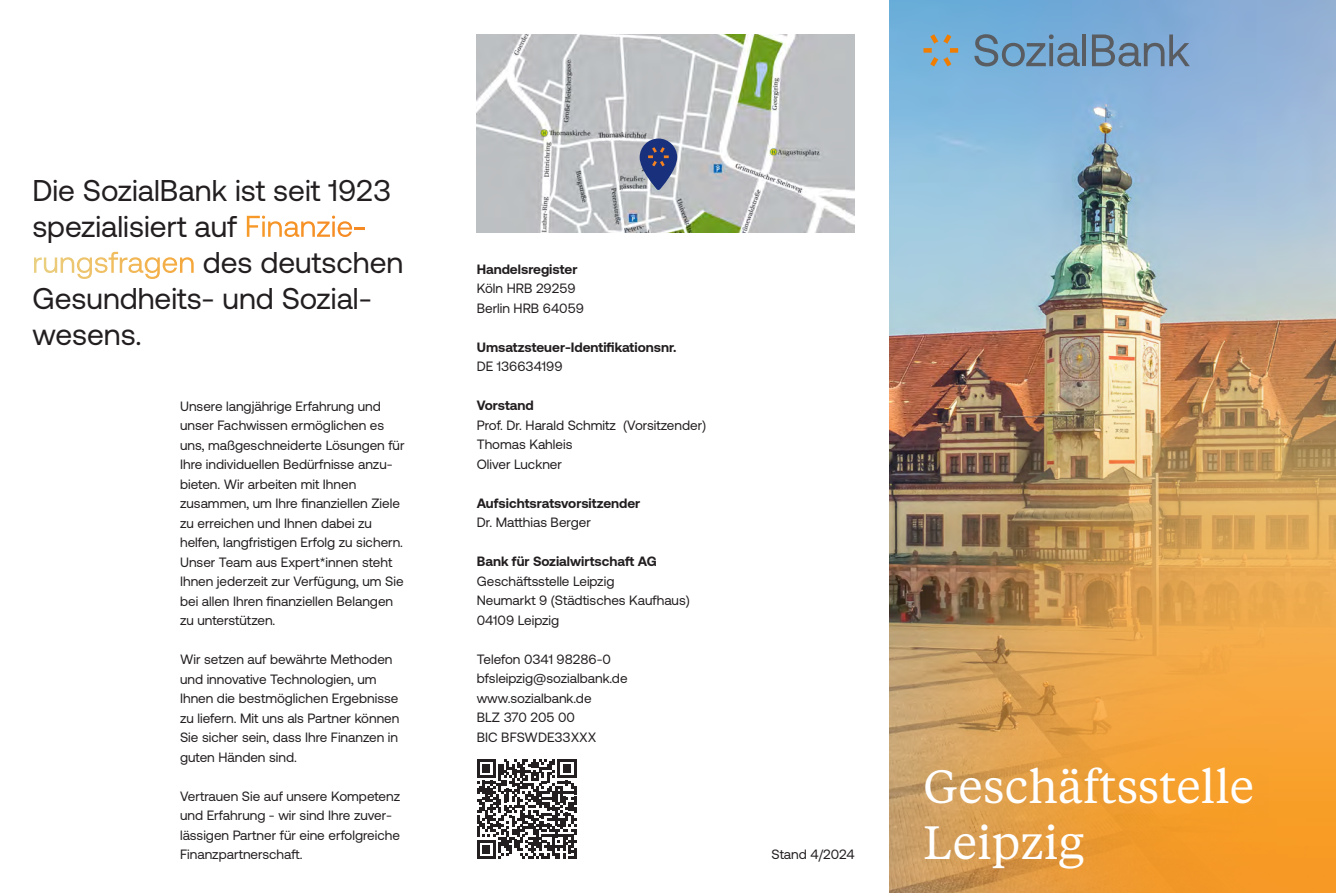
<style>
.page{position:relative;width:1336px;height:893px;background:#fff}
.page>*{position:absolute;margin:0;border:0;box-sizing:border-box;transform-origin:0 0}
.t1{font:46.5px "Tiempos Text";color:#fff}
.t2{font:30px/36px "Aeonik";color:#231f20}
.t3{font:13.5px/19.5px "Aeonik";color:#231f20}
.t4{font:700 13.5px "Aeonik";color:#231f20}
.s1{color:#fff}
</style>
<div class="page">
<img style="left:889px;top:0;width:446px;height:90px">
<img style="left:889px;top:90px;width:446px;height:803px">
<img style="left:477px;top:34px;width:377px;height:198px">
<svg style="left:639px;top:139px;width:38px;height:51px;background:#586390"></svg>
<svg style="left:923px;top:34px;width:35px;height:32px"></svg>
<svg style="left:974px;top:34px;width:105px;height:32px;background:#6b93b2"></svg>
<hr style="left:1082px;top:35px;width:4px;height:31px;background:#595c61">
<svg style="left:1091px;top:35px;width:98px;height:31px;background:#7290ae"></svg>
<svg style="left:477px;top:759px;width:99px;height:100px"></svg>
<p class="t2" style="left:32px;top:172px;width:372px">Die SozialBank ist seit 1923 spezialisiert auf <span class="s1">Finanzie&shy;rungsfragen</span> des deutschen<br>Gesundheits- und Sozial&shy;wesens.</p>
<p class="t3" style="left:180px;top:396px;width:226px">Unsere langjährige Erfahrung und unser Fachwissen ermöglichen es uns, maßgeschneiderte Lösungen für Ihre individuellen Bedürfnisse anzu&shy;bieten. Wir arbeiten mit Ihnen zusammen, um Ihre finanziellen Ziele zu erreichen und Ihnen dabei zu helfen, langfristigen Erfolg zu sichern.<br>Unser Team aus Expert*innen steht Ihnen jederzeit zur Verfügung, um Sie bei allen Ihren finanziellen Belangen</p>
<p class="t3" style="left:180px;top:611px;width:97px">zu unterstützen.</p>
<p class="t3" style="left:180px;top:650px;width:221px">Wir setzen auf bewährte Methoden und innovative Technologien, um<br>Ihnen die bestmöglichen Ergebnisse zu liefern. Mit uns als Partner können<br>Sie sicher sein, dass Ihre Finanzen in guten Händen sind.</p>
<p class="t3" style="left:180px;top:786px;width:222px">Vertrauen Sie auf unsere Kompetenz und Erfahrung - wir sind Ihre zuver&shy;lässigen Partner für eine erfolgreiche Finanzpartnerschaft.</p>
<p class="t4" style="left:476px;top:261px;width:102px">Handelsregister</p>
<p class="t3" style="left:476px;top:279px;width:100px">Köln HRB 29259</p>
<p class="t3" style="left:476px;top:298px;width:109px">Berlin HRB 64059</p>
<p class="t4" style="left:476px;top:339px;width:201px">Umsatzsteuer-Identifikationsnr.</p>
<p class="t3" style="left:476px;top:357px;width:87px">DE 136634199</p>
<p class="t4" style="left:476px;top:398px;width:58px">Vorstand</p>
<p class="t3" style="left:476px;top:415px;width:231px">Prof. Dr. Harald Schmitz (Vorsitzender)</p>
<p class="t3" style="left:476px;top:435px;width:97px">Thomas Kahleis</p>
<p class="t3" style="left:476px;top:454px;width:87px">Oliver Luckner</p>
<p class="t4" style="left:476px;top:495px;width:165px">Aufsichtsratsvorsitzender</p>
<p class="t3" style="left:476px;top:513px;width:116px">Dr. Matthias Berger</p>
<p class="t4" style="left:476px;top:554px;width:181px">Bank für Sozialwirtschaft AG</p>
<p class="t3" style="left:476px;top:571px;width:139px">Geschäftsstelle Leipzig</p>
<p class="t3" style="left:476px;top:591px;width:215px">Neumarkt 9 (Städtisches Kaufhaus)</p>
<p class="t3" style="left:476px;top:610px;width:84px">04109 Leipzig</p>
<p class="t3" style="left:476px;top:649px;width:136px">Telefon 0341 98286-0</p>
<p class="t3" style="left:476px;top:669px;width:152px">bfsleipzig@sozialbank.de</p>
<p class="t3" style="left:476px;top:688px;width:116px">www.sozialbank.de</p>
<p class="t3" style="left:476px;top:708px;width:100px">BLZ 370 205 00</p>
<p class="t3" style="left:476px;top:727px;width:121px">BIC BFSWDE33XXX</p>
<p class="t3" style="left:771px;top:844px;width:85px">Stand 4/2024</p>
<p class="t1" style="left:923px;top:755px;width:332px">Geschäftsstelle</p>
<p class="t1" style="left:923px;top:811px;width:162px">Leipzig</p>
</div>
